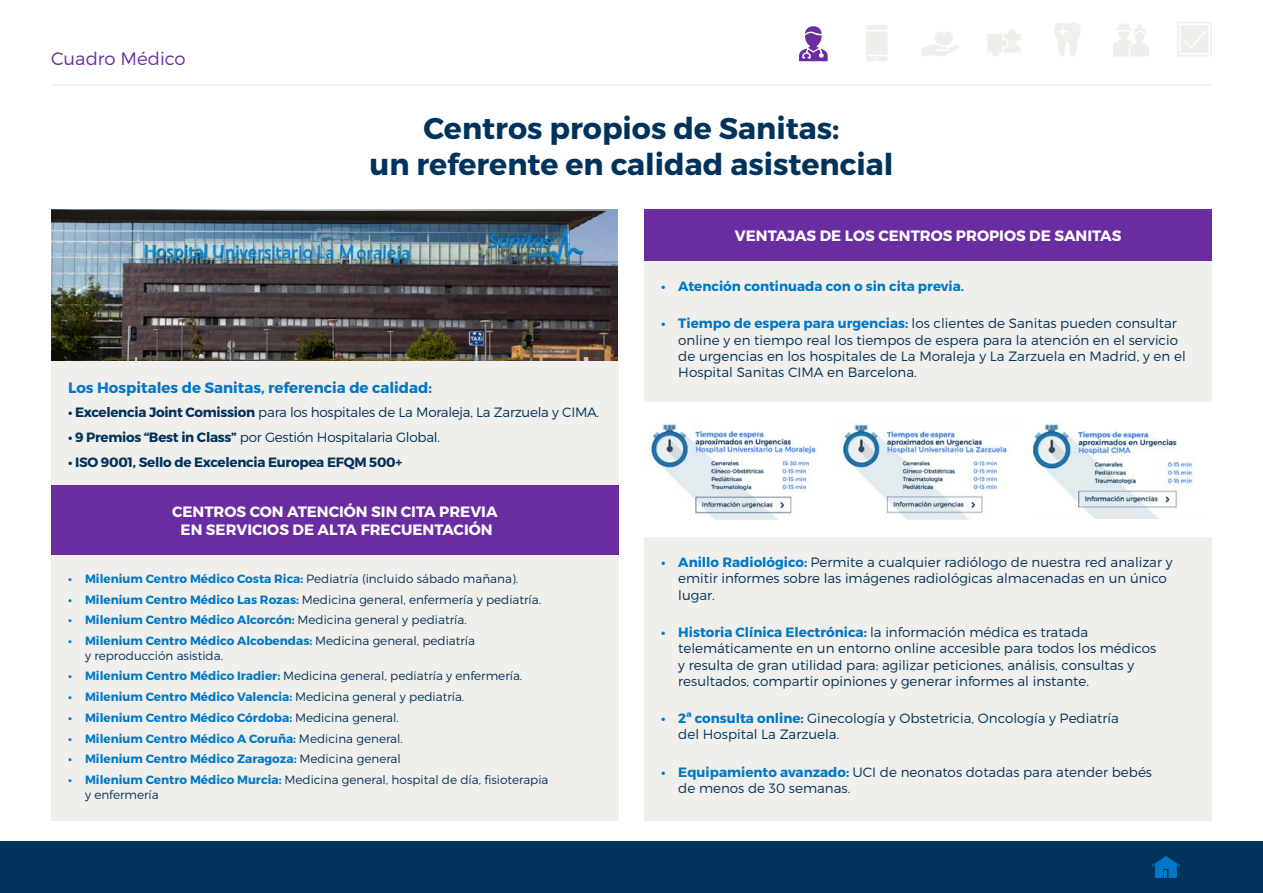
<style>
.page{position:relative;width:1263px;height:893px;background:#fff}
.page>*{position:absolute;margin:0;border:0;box-sizing:border-box;transform-origin:0 0}
.t1{font:700 30px/36px "Montserrat";color:#00335b;text-align:center}
.t2{font:300 18px "Montserrat";color:#6a2ca1}
.t3{font:700 15px/18px "Montserrat";color:#fff;text-align:center}
.t4{font:700 15px "Montserrat";color:#0079c8}
.t5{font:300 13.5px/16.2px "Montserrat";color:#00335b}
.t6{font:300 13.5px "Montserrat";letter-spacing:-.02em;color:#00335b}
.t7{font:700 13.5px "Montserrat";letter-spacing:-.02em;color:#00335b}
.t8{font:700 13.5px "Montserrat";color:#0079c8}
.t9{font:300 12px/14.4px "Montserrat";color:#00335b}
.t10{font:700 12px "Montserrat";color:#0079c8}
.s1{font-weight:700}
.s2{font-weight:700;color:#0079c8}
.s3{font-weight:300;color:#00335b}
</style>
<div class="page">
<div style="left:0;top:842px;width:1263px;height:51px;background:#00335c"></div>
<svg style="left:799px;top:26px;width:29px;height:35px"></svg>
<svg style="left:866px;top:25px;width:22px;height:36px"></svg>
<svg style="left:987px;top:29px;width:34px;height:27px"></svg>
<svg style="left:921px;top:32px;width:38px;height:24px"></svg>
<svg style="left:1054px;top:23px;width:26px;height:33px"></svg>
<svg style="left:1113px;top:24px;width:36px;height:32px"></svg>
<svg style="left:1177px;top:22px;width:35px;height:34px"></svg>
<hr style="left:51px;top:84px;width:1161px;height:2px;background:#f1efeb">
<svg style="left:1152px;top:856px;width:28px;height:22px"></svg>
<img style="left:52px;top:210px;width:566px;height:150px">
<div style="left:51px;top:361px;width:568px;height:124px;background:#f1efeb"></div>
<div style="left:644px;top:261px;width:568px;height:141px;background:#f1efeb"></div>
<div style="left:644px;top:537px;width:568px;height:284px;background:#f1efeb"></div>
<div style="left:51px;top:554px;width:568px;height:267px;background:#f1efeb"></div>
<div style="left:51px;top:485px;width:568px;height:69px;background:#6a2ca1"></div>
<div style="left:644px;top:210px;width:568px;height:51px;background:#6a2ca1"></div>
<img style="left:646px;top:420px;width:172px;height:100px">
<img style="left:841px;top:424px;width:167px;height:96px">
<img style="left:1032px;top:420px;width:163px;height:98px">
<h2 class="t2" style="left:51px;top:48px;width:136px">Cuadro Médico</h2>
<h1 class="t1" style="left:369px;top:110px;width:526px">Centros propios de Sanitas:<br>un referente en calidad asistencial</h1>
<p class="t3" style="left:735px;top:227px;width:388px">VENTAJAS DE LOS CENTROS PROPIOS DE SANITAS</p>
<p class="t4" style="left:68px;top:378px;width:366px">Los Hospitales de Sanitas, referencia de calidad:</p>
<p class="t6" style="left:68px;top:404px;width:533px"><span class="s1">• Excelencia Joint Comission</span> para los hospitales de La Moraleja, La Zarzuela y CIMA.</p>
<p class="t6" style="left:68px;top:429px;width:373px"><span class="s1">• 9 Premios “Best in Class”</span> por Gestión Hospitalaria Global.</p>
<p class="t7" style="left:68px;top:454px;width:336px">• ISO 9001, Sello de Excelencia Europea EFQM 500+</p>
<p class="t3" style="left:172px;top:502px;width:327px">CENTROS CON ATENCIÓN SIN CITA PREVIA<br>EN SERVICIOS DE ALTA FRECUENTACIÓN</p>
<p class="t9" style="left:68px;top:571px;width:452px"><span class="s2">• Milenium Centro Médico Costa Rica:</span> Pediatría (incluido sábado mañana).</p>
<p class="t9" style="left:68px;top:592px;width:475px"><span class="s2">• Milenium Centro Médico Las Rozas:</span> Medicina general, enfermería y pediatría.</p>
<p class="t10" style="left:68px;top:613px;width:400px">• Milenium Centro Médico Alcorcón: <span class="s3">Medicina general y pediatría.</span></p>
<p class="t9" style="left:85px;top:633px;width:392px;text-indent:-17px"><span class="s2">• Milenium Centro Médico Alcobendas:</span> Medicina general, pediatría y reproducción asistida.</p>
<p class="t9" style="left:68px;top:669px;width:456px"><span class="s2">• Milenium Centro Médico Iradier:</span> Medicina general, pediatría y enfermería.</p>
<p class="t10" style="left:68px;top:689px;width:398px">• Milenium Centro Médico Valencia: <span class="s3">Medicina general y pediatría.</span></p>
<p class="t10" style="left:68px;top:710px;width:332px">• Milenium Centro Médico Córdoba: <span class="s3">Medicina general.</span></p>
<p class="t10" style="left:68px;top:731px;width:336px">• Milenium Centro Médico A Coruña: <span class="s3">Medicina general.</span></p>
<p class="t10" style="left:68px;top:752px;width:334px">• Milenium Centro Médico Zaragoza: <span class="s3">Medicina general</span></p>
<p class="t9" style="left:85px;top:773px;width:465px;text-indent:-17px"><span class="s2">• Milenium Centro Médico Murcia:</span> Medicina general, hospital de día, fisioterapia y enfermería</p>
<p class="t8" style="left:661px;top:278px;width:304px">• Atención continuada con o sin cita previa.</p>
<p class="t5" style="left:678px;top:315px;width:509px;text-indent:-17px"><span class="s2">• Tiempo de espera para urgencias:</span> los clientes de Sanitas pueden consultar online y en tiempo real los tiempos de espera para la atención en el servicio de urgencias en los hospitales de La Moraleja y La Zarzuela en Madrid, y en el Hospital Sanitas CIMA en Barcelona.</p>
<p class="t5" style="left:678px;top:554px;width:496px;text-indent:-17px"><span class="s2">• Anillo Radiológico:</span> Permite a cualquier radiólogo de nuestra red analizar y emitir informes sobre las imágenes radiológicas almacenadas en un único lugar.</p>
<p class="t5" style="left:678px;top:624px;width:479px;text-indent:-17px"><span class="s2">• Historia Clínica Electrónica:</span> la información médica es tratada telemáticamente en un entorno online accesible para todos los médicos y resulta de gran utilidad para: agilizar peticiones, análisis, consultas y resultados, compartir opiniones y generar informes al instante.</p>
<p class="t5" style="left:678px;top:710px;width:442px;text-indent:-17px"><span class="s2">• 2ª consulta online:</span> Ginecología y Obstetricia, Oncología y Pediatría del Hospital La Zarzuela.</p>
<p class="t5" style="left:678px;top:764px;width:475px;text-indent:-17px"><span class="s2">• Equipamiento avanzado:</span> UCI de neonatos dotadas para atender bebés de menos de 30 semanas.</p>
</div>
